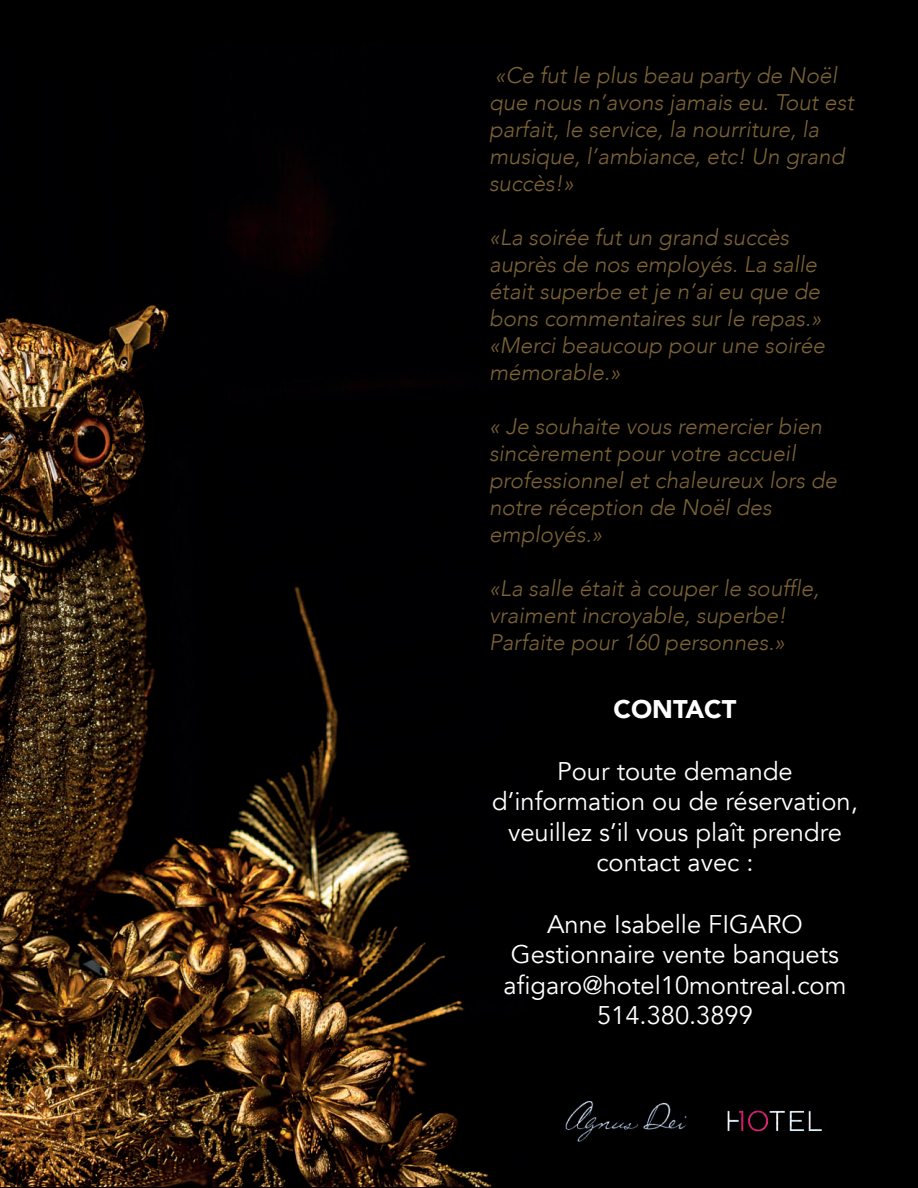
<style>
.page{position:relative;width:918px;height:1188px;background:#000001}
.page>*{position:absolute;margin:0;border:0;box-sizing:border-box;transform-origin:0 0}
.t1{font:25.5px/30.6px "Avenir";color:#fff;text-align:center}
.t2{font:900 25.5px "Avenir";color:#fff}
.t3{font:italic 300 22.5px/27px "Avenir";color:#7d6335}
</style>
<div class="page">
<img style="left:565px;top:1101px;width:122px;height:41px">
<img style="left:727px;top:1110px;width:95px;height:22px">
<img style="left:0;top:170px;width:492px;height:1016px">
<p class="t3" style="left:489px;top:62px;width:366px">«Ce fut le plus beau party de Noël que nous n’avons jamais eu. Tout est parfait, le service, la nourriture, la musique, l’ambiance, etc! Un grand succès!»</p>
<p class="t3" style="left:489px;top:224px;width:338px">«La soirée fut un grand succès auprès de nos employés. La salle était superbe et je n’ai eu que de bons commentaires sur le repas.» «Merci beaucoup pour une soirée mémorable.»</p>
<p class="t3" style="left:489px;top:413px;width:350px">« Je souhaite vous remercier bien sincèrement pour votre accueil professionnel et chaleureux lors de notre réception de Noël des employés.»</p>
<p class="t3" style="left:489px;top:575px;width:332px">«La salle était à couper le souffle, vraiment incroyable, superbe!<br>Parfaite pour 160 personnes.»</p>
<p class="t2" style="left:614px;top:688px;width:124px">CONTACT</p>
<p class="t1" style="left:492px;top:756px;width:367px">Pour toute demande d’information ou de réservation, veuillez s’il vous plaît prendre contact avec :</p>
<p class="t1" style="left:504px;top:909px;width:344px">Anne Isabelle FIGARO<br>Gestionnaire vente banquets afigaro@hotel10montreal.com<br>514.380.3899</p>
</div>
